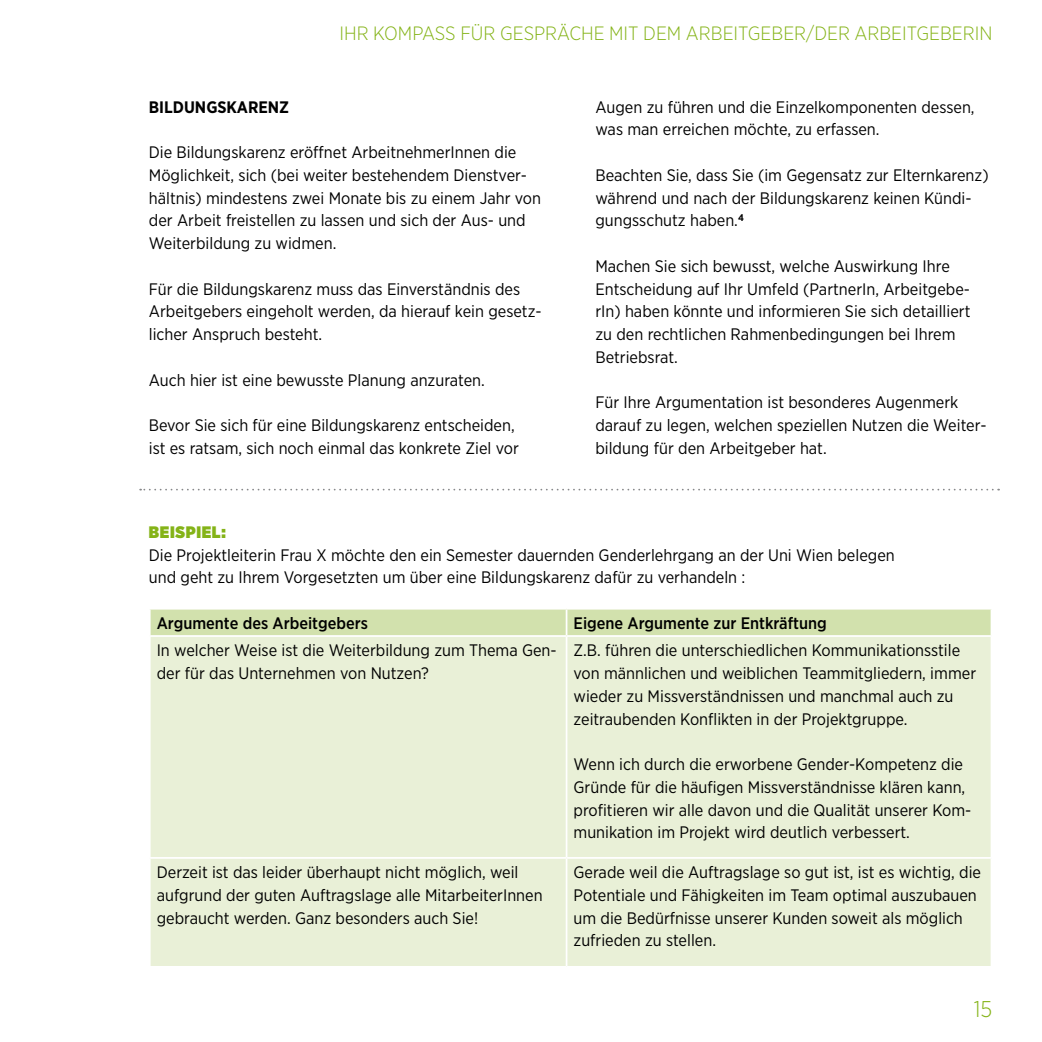
<style>
.page{position:relative;width:1042px;height:1042px;background:#fff}
.page>*{position:absolute;margin:0;border:0;box-sizing:border-box;transform-origin:0 0}
.t1{font:300 22.75px "Gotham Narrow";color:#84b317}
.t2{font:300 19.25px "Gotham Narrow";color:#84b317}
.t3{font:16.62px/22.8px "Gotham Narrow";color:#000}
.t4{font:500 16.62px "Gotham Narrow";color:#000}
.t5{font:700 16.62px "Gotham Narrow";color:#000}
.t6{font:900 16.62px "Gotham Narrow";letter-spacing:.04em;color:#84b317}
</style>
<div class="page">
<div style="left:151px;top:637px;width:839px;height:329px;background:#e9f0d7"></div>
<div style="left:150px;top:609px;width:840px;height:26px;background:#d2e1ad"></div>
<hr style="left:566px;top:637px;width:1px;height:220px;background:#fff">
<hr style="left:149px;top:857px;width:417px;height:2px;background:#fff">
<hr style="left:566px;top:857px;width:426px;height:2px;background:#fff">
<hr style="left:566px;top:859px;width:1px;height:107px;background:#fff">
<svg style="left:140px;top:489px;width:859px;height:1px"></svg>
<p class="t2" style="left:339px;top:22px;width:654px">IHR KOMPASS FÜR GESPRÄCHE MIT DEM ARBEITGEBER/DER ARBEITGEBERI N</p>
<p class="t5" style="left:149px;top:96px;width:80px">BILDUNGSKAR</p>
<p class="t5" style="left:258px;top:96px;width:32px">ENZ</p>
<p class="t3" style="left:149px;top:140px;width:394px">Die Bildungskarenz eröffnet ArbeitnehmerInnen die Möglichkeit, sich (bei weiter bestehendem Dienstver&shy;hältnis) mindestens zwei Monate bis zu einem Jahr von der Arbeit freistellen zu lassen und sich der Aus- und Weiterbildung zu widmen.</p>
<p class="t3" style="left:149px;top:277px;width:394px">Für die Bildungskarenz muss das Einverständnis des<br>Arbeitgebers eingeholt werden, da hierauf kein gesetz&shy;licher Anspruch besteht.</p>
<p class="t3" style="left:149px;top:368px;width:337px">Auch hier ist eine bewusste Planung anzuraten.</p>
<p class="t3" style="left:149px;top:413px;width:371px">Bevor Sie sich für eine Bildungskarenz entscheiden, ist es ratsam, sich noch einmal das konkrete Ziel vor</p>
<p class="t3" style="left:595px;top:95px;width:381px">Augen zu führen und die Einzelkomponenten dessen, was man erreichen möchte, zu erfassen.</p>
<p class="t3" style="left:595px;top:163px;width:395px">Beachten Sie, dass Sie (im Gegensatz zur Elternkarenz) während und nach der Bildungskarenz keinen Kündi&shy;gungsschutz haben.<sup>4</sup></p>
<p class="t3" style="left:595px;top:254px;width:376px">Machen Sie sich bewusst, welche Auswirkung Ihre Entscheidung auf Ihr Umfeld (PartnerIn, Arbeitgebe&shy;rIn) haben könnte und informieren Sie sich detailliert zu den rechtlichen Rahmenbedingungen bei Ihrem Betriebsrat.</p>
<p class="t3" style="left:595px;top:391px;width:393px">Für Ihre Argumentation ist besonderes Augenmerk darauf zu legen, welchen speziellen Nutzen die Weiter&shy;bildung für den Arbeitgeber hat.</p>
<p class="t6" style="left:149px;top:521px;width:78px">BEISPIEL:</p>
<p class="t3" style="left:149px;top:543px;width:747px">Die Projektleiterin Frau X möchte den ein Semester dauernden Genderlehrgang an der Uni Wien belegen und geht zu Ihrem Vorgesetzten um über eine Bildungskarenz dafür zu verhandeln :</p>
<p class="t4" style="left:157px;top:612px;width:213px">Argumente des Arbeitgebers</p>
<p class="t4" style="left:573px;top:612px;width:255px">Eigene Argumente zur Entkräftung</p>
<p class="t3" style="left:157px;top:639px;width:401px">In welcher Weise ist die Weiterbildung zum Thema Gen&shy;der für das Unternehmen von Nutzen?</p>
<p class="t3" style="left:573px;top:639px;width:404px">Z.B. führen die unterschiedlichen Kommunikationsstile von männlichen und weiblichen Teammitgliedern, immer wieder zu Missverständnissen und manchmal auch zu zeitraubenden Konflikten in der Projektgruppe.</p>
<p class="t3" style="left:573px;top:752px;width:399px">Wenn ich durch die erworbene Gender-Kompetenz die Gründe für die häufigen Missverständnisse klären kann, profitieren wir alle davon und die Qualität unserer Kom&shy;munikation im Projekt wird deutlich verbessert.</p>
<p class="t3" style="left:157px;top:860px;width:387px">Derzeit ist das leider überhaupt nicht möglich, weil aufgrund der guten Auftragslage alle MitarbeiterInnen gebraucht werden. Ganz besonders auch Sie!</p>
<p class="t3" style="left:573px;top:860px;width:409px">Gerade weil die Auftragslage so gut ist, ist es wichtig, die Potentiale und Fähigkeiten im Team optimal auszubauen um die Bedürfnisse unserer Kunden soweit als möglich zufrieden zu stellen.</p>
<h1 class="t1" style="left:974px;top:995px;width:20px">15</h1>
</div>
